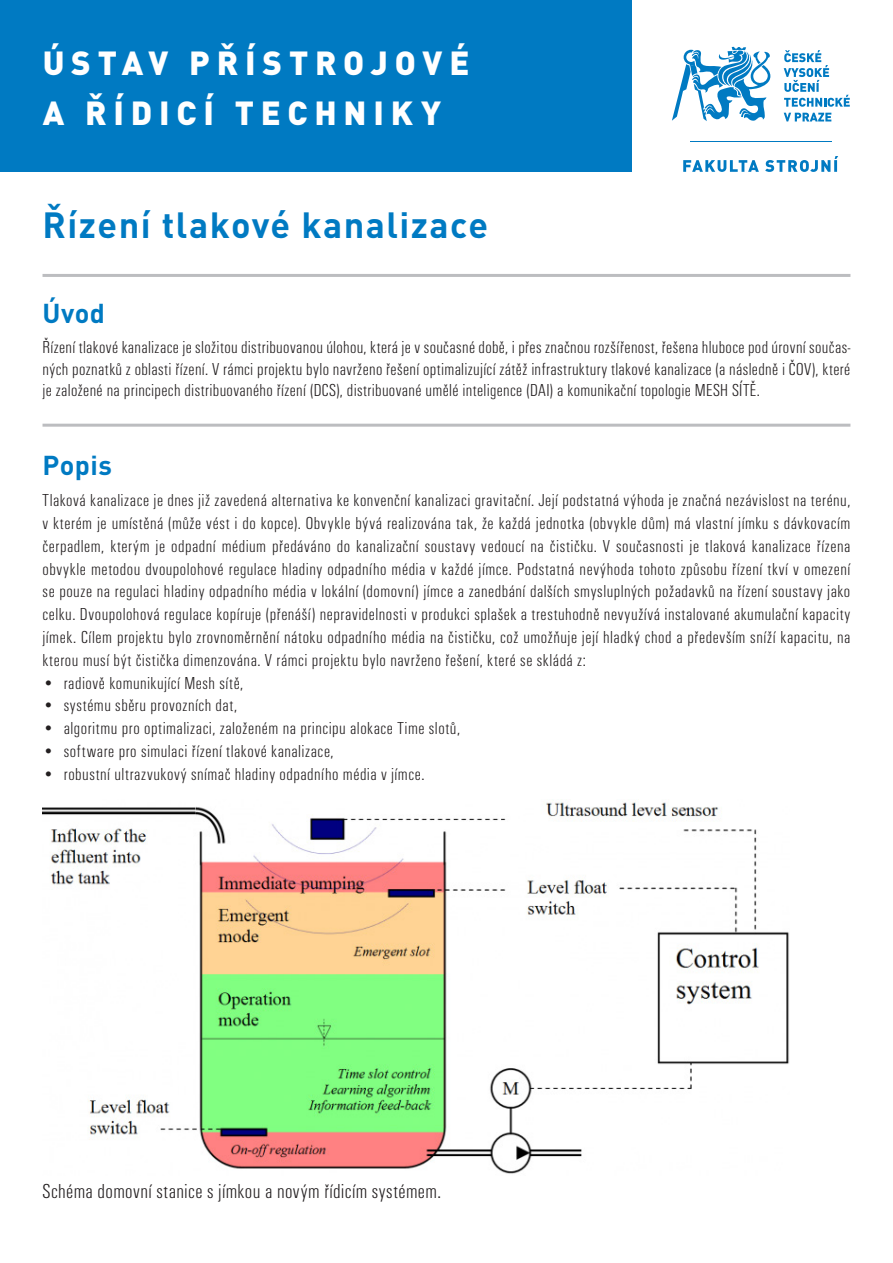
<style>
.page{position:relative;width:893px;height:1263px;background:#fff}
.page>*{position:absolute;margin:0;border:0;box-sizing:border-box;transform-origin:0 0}
.t1{font:700 36px "DIN Pro";letter-spacing:.04em;color:#007ac2}
.t2{font:900 33px/49.5px "DIN Pro";letter-spacing:.205em;color:#fff}
.t3{font:700 27px "DIN Pro";letter-spacing:.02em;color:#007ac2}
.t4{font:21px "U001 DOT Ligh Cond";letter-spacing:.015em;color:#231f20}
.t5{font:18px/22.8px "U001 DOT Ligh Cond";letter-spacing:.025em;color:#231f20;text-align:justify}
</style>
<div class="page">
<div style="left:0;top:0;width:631px;height:172px;background:#007ac2"></div>
<hr style="left:43px;top:274px;width:807px;height:3px;background:#bcbdc0">
<hr style="left:43px;top:424px;width:807px;height:3px;background:#bcbdc0">
<svg style="left:784px;top:50px;width:66px;height:57px"></svg>
<svg style="left:784px;top:113px;width:47px;height:8px"></svg>
<svg style="left:672px;top:47px;width:98px;height:74px"></svg>
<svg style="left:683px;top:160px;width:76px;height:12px"></svg>
<svg style="left:765px;top:156px;width:73px;height:16px"></svg>
<hr style="left:690px;top:141px;width:142px;height:1px;background:#007ac2">
<img style="left:43px;top:799px;width:746px;height:375px">
<p class="t2" style="left:43px;top:37px;width:428px">ÚSTAV PŘÍSTROJOVÉ<br>A ŘÍDICÍ TECHNIKY</p>
<p class="t1" style="left:43px;top:201px;width:447px">Řízení tlakové kanalizace</p>
<p class="t3" style="left:43px;top:295px;width:64px">Úvod</p>
<p class="t5" style="left:43px;top:337px;width:809px;line-height:21.6px">Řízení tlakové kanalizace je složitou distribuovanou úlohou, která je v současné době, i přes značnou rozšířenost, řešena hluboce pod úrovní součas&shy;ných poznatků z oblasti řízení. V rámci projektu bylo navrženo řešení optimalizující zátěž infrastruktury tlakové kanalizace (a následně i ČOV), které je založené na principech distribuovaného řízení (DCS), distribuované umělé inteligence (DAI) a komunikační topologie MESH SÍTĚ.</p>
<p class="t3" style="left:43px;top:447px;width:71px">Popis</p>
<p class="t5" style="left:43px;top:489px;width:810px">Tlaková kanalizace je dnes již zavedená alternativa ke konvenční kanalizaci gravitační. Její podstatná výhoda je značná nezávislost na terénu, v kterém je umístěná (může vést i do kopce). Obvykle bývá realizována tak, že každá jednotka (obvykle dům) má vlastní jímku s dávkovacím čerpadlem, kterým je odpadní médium předáváno do kanalizační soustavy vedoucí na čističku. V současnosti je tlaková kanalizace řízena obvykle metodou dvoupolohové regulace hladiny odpadního média v každé jímce. Podstatná nevýhoda tohoto způsobu řízení tkví v omezení se pouze na regulaci hladiny odpadního média v lokální (domovní) jímce a zanedbání dalších smysluplných požadavků na řízení soustavy jako celku. Dvoupolohová regulace kopíruje (přenáší) nepravidelnosti v produkci splašek a trestuhodně nevyužívá instalované akumulační kapacity jímek. Cílem projektu bylo zrovnoměrnění nátoku odpadního média na čističku, což umožňuje její hladký chod a především sníží kapacitu, na kterou musí být čistička dimenzována. V rámci projektu bylo navrženo řešení, které se skládá z:</p>
<p class="t5" style="left:43px;top:672px;width:202px">• radiově komunikující Mesh sítě,</p>
<p class="t5" style="left:43px;top:694px;width:196px">• systému sběru provozních dat,</p>
<p class="t5" style="left:43px;top:717px;width:419px">• algoritmu pro optimalizaci, založeném na principu alokace Time slotů,</p>
<p class="t5" style="left:43px;top:740px;width:293px">• software pro simulaci řízení tlakové kanalizace,</p>
<p class="t5" style="left:43px;top:763px;width:383px">• robustní ultrazvukový snímač hladiny odpadního média v jímce.</p>
<p class="t4" style="left:43px;top:1179px;width:400px">Schéma domovní stanice s jímkou a novým řídicím systémem.</p>
</div>
